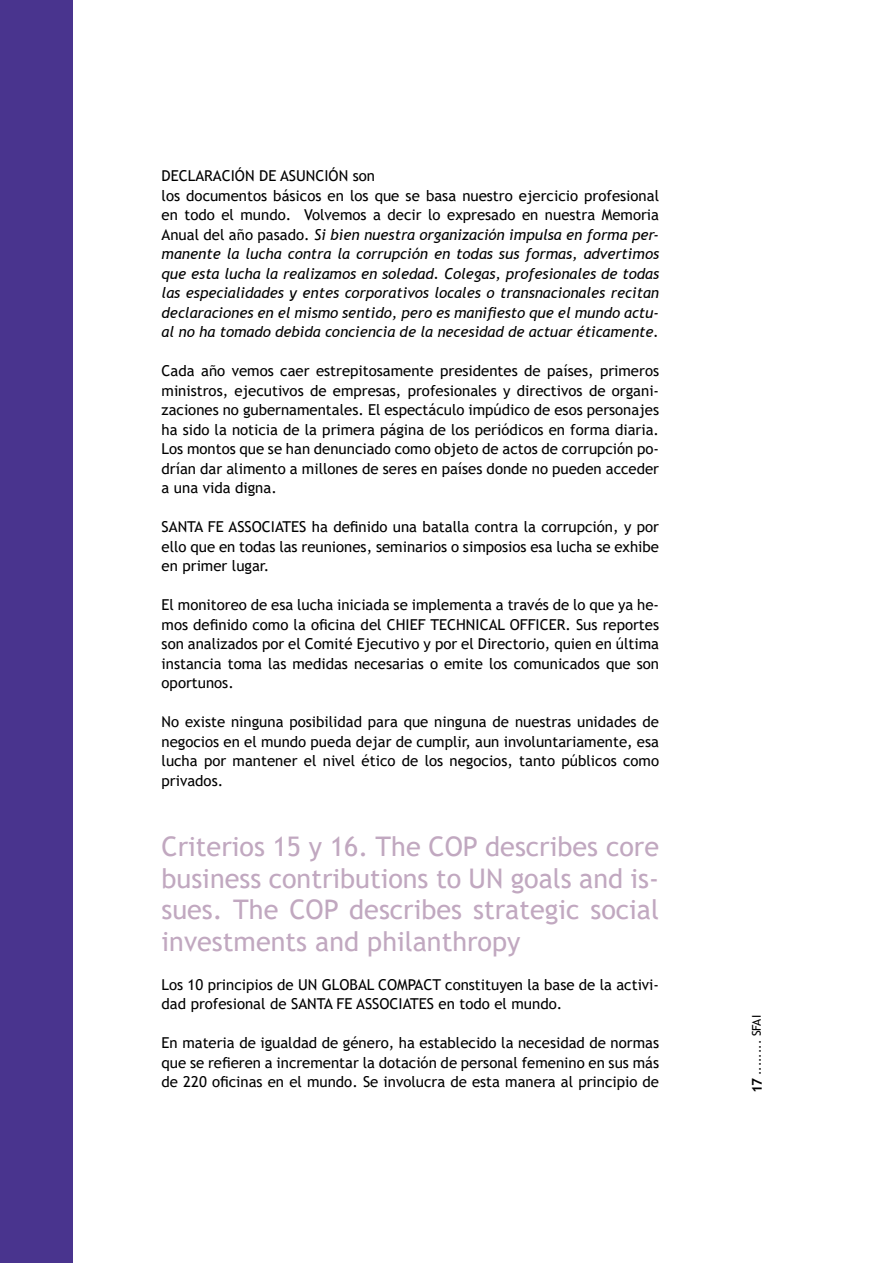
<style>
.page{position:relative;width:893px;height:1263px;background:#fff}
.page>*{position:absolute;margin:0;border:0;box-sizing:border-box;transform-origin:0 0}
.t1{font:27px/31.5px "Trebuchet MS";color:#c1a8c0;text-align:justify}
.t2{font:15px/19.5px "Trebuchet MS";color:#000;text-align:justify}
.t3{font:italic 15px/19.5px "Trebuchet MS";color:#000}
.t4{font:12px "Trebuchet MS";color:#000}
.s1{font-style:normal}
.s2{font-weight:700;font-size:13.5px}
</style>
<div class="page">
<div style="left:0;top:0;width:73px;height:1263px;background:#49348e"></div>
<p class="t3" style="left:162px;top:166px;width:499px"><span class="s1">DECLARACIÓN DE ASUNCIÓN son<br>los documentos básicos en los que se basa nuestro ejercicio profesional en todo el mundo. Volvemos a decir lo expresado en nuestra Memoria Anual del año pasado.</span> Si bien nuestra organización impulsa en forma per&shy;manente la lucha contra la corrupción en todas sus formas, advertimos que esta lucha la realizamos en soledad. Colegas, profesionales de todas las especialidades y entes corporativos locales o transnacionales recitan declaraciones en el mismo sentido, pero es manifiesto que el mundo actu&shy;al no ha tomado debida conciencia de la necesidad de actuar éticamente.</p>
<p class="t2" style="left:162px;top:361px;width:499px">Cada año vemos caer estrepitosamente presidentes de países, primeros ministros, ejecutivos de empresas, profesionales y directivos de organi&shy;zaciones no gubernamentales. El espectáculo impúdico de esos personajes ha sido la noticia de la primera página de los periódicos en forma diaria.<br>Los montos que se han denunciado como objeto de actos de corrupción po&shy;drían dar alimento a millones de seres en países donde no pueden acceder a una vida digna.</p>
<p class="t2" style="left:162px;top:517px;width:499px">SANTA FE ASSOCIATES ha definido una batalla contra la corrupción, y por ello que en todas las reuniones, seminarios o simposios esa lucha se exhibe en primer lugar.</p>
<p class="t2" style="left:162px;top:595px;width:499px">El monitoreo de esa lucha iniciada se implementa a través de lo que ya he&shy;mos definido como la oficina del CHIEF TECHNICAL OFFICER. Sus reportes son analizados por el Comité Ejecutivo y por el Directorio, quien en última instancia toma las medidas necesarias o emite los comunicados que son oportunos.</p>
<p class="t2" style="left:162px;top:712px;width:499px">No existe ninguna posibilidad para que ninguna de nuestras unidades de negocios en el mundo pueda dejar de cumplir, aun involuntariamente, esa lucha por mantener el nivel ético de los negocios, tanto públicos como privados.</p>
<h1 class="t1" style="left:162px;top:831px;width:499px">Criterios 15 y 16. The COP describes core business contributions to UN goals and is&shy;sues. The COP describes strategic social investments and philanthropy</h1>
<p class="t2" style="left:162px;top:974px;width:499px">Los 10 principios de UN GLOBAL COMPACT constituyen la base de la activi&shy;dad profesional de SANTA FE ASSOCIATES en todo el mundo.</p>
<p class="t2" style="left:162px;top:1033px;width:499px">En materia de igualdad de género, ha establecido la necesidad de normas que se refieren a incrementar la dotación de personal femenino en sus más de 220 oficinas en el mundo. Se involucra de esta manera al principio de</p>
<p class="t4" style="left:749px;top:1093px;width:79px;rotate:-90deg"><span class="s2">17</span> ........ SFAI</p>
</div>
